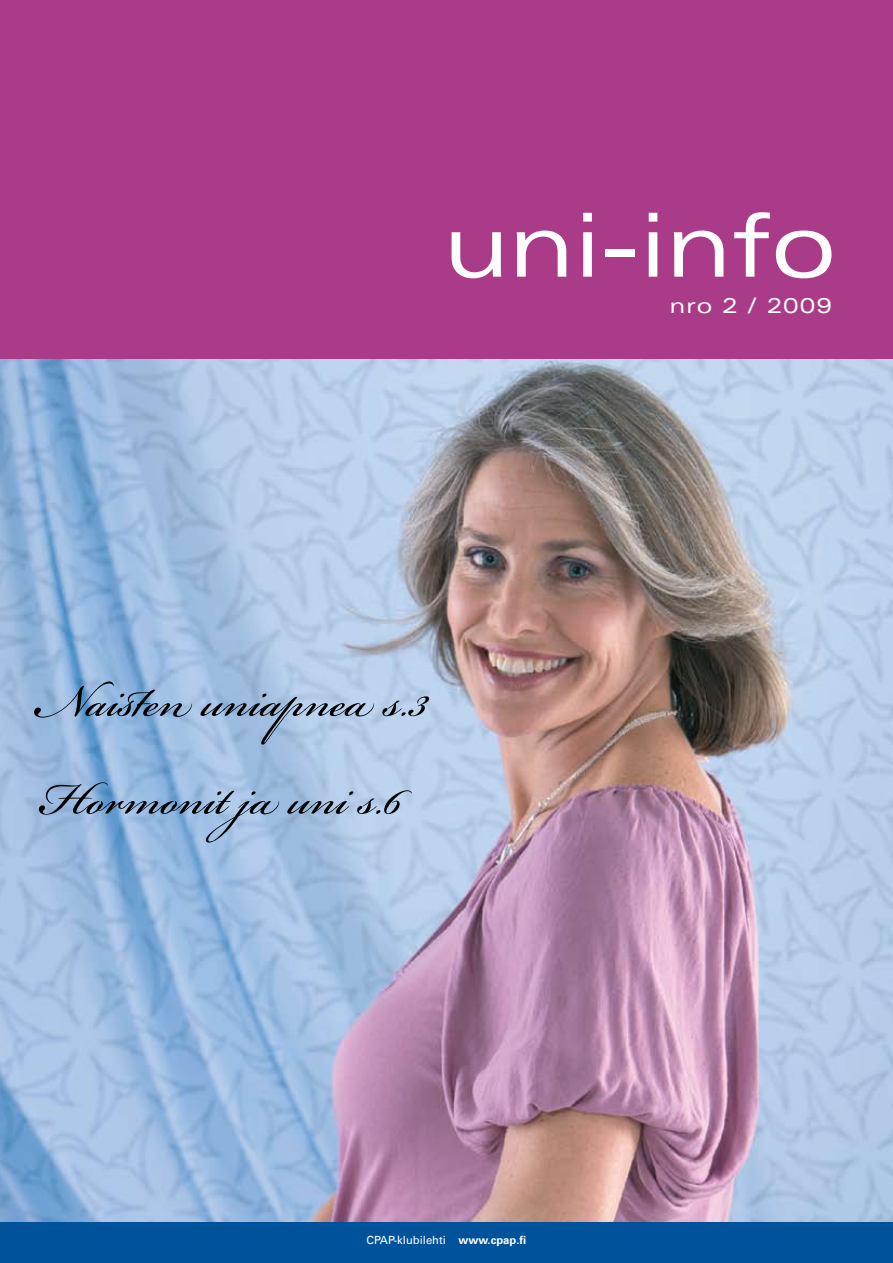
<style>
.page{position:relative;width:893px;height:1263px;background:#fff}
.page>*{position:absolute;margin:0;border:0;box-sizing:border-box;transform-origin:0 0}
.t1{font:expanded 88.5px "Univers LT";color:#fff}
.t2{font:72px "Bickham Script Pro";color:#000}
.t3{font:expanded 21px "Univers LT";letter-spacing:.05em;color:#fff}
.t4{font:11.25px "Univers LT";color:#fff}
.s1{font-weight:700}
</style>
<div class="page">
<img style="left:0;top:358px;width:893px;height:865px">
<div style="left:0;top:1223px;width:893px;height:40px;background:#00539b"></div>
<div style="left:0;top:0;width:893px;height:358px;background:#a93b89"></div>
<p class="t1" style="left:443px;top:193px;width:394px">uni-info</p>
<p class="t3" style="left:670px;top:293px;width:164px">nro 2 / 2009</p>
<p class="t2" style="left:40px;top:648px;width:389px">Naisten uniapnea s.3</p>
<p class="t2" style="left:40px;top:746px;width:363px">Hormonit ja uni s.6</p>
<p class="t4" style="left:367px;top:1233px;width:161px">CPAP-klubilehti <span class="s1">www.cpap.fi</span></p>
</div>
